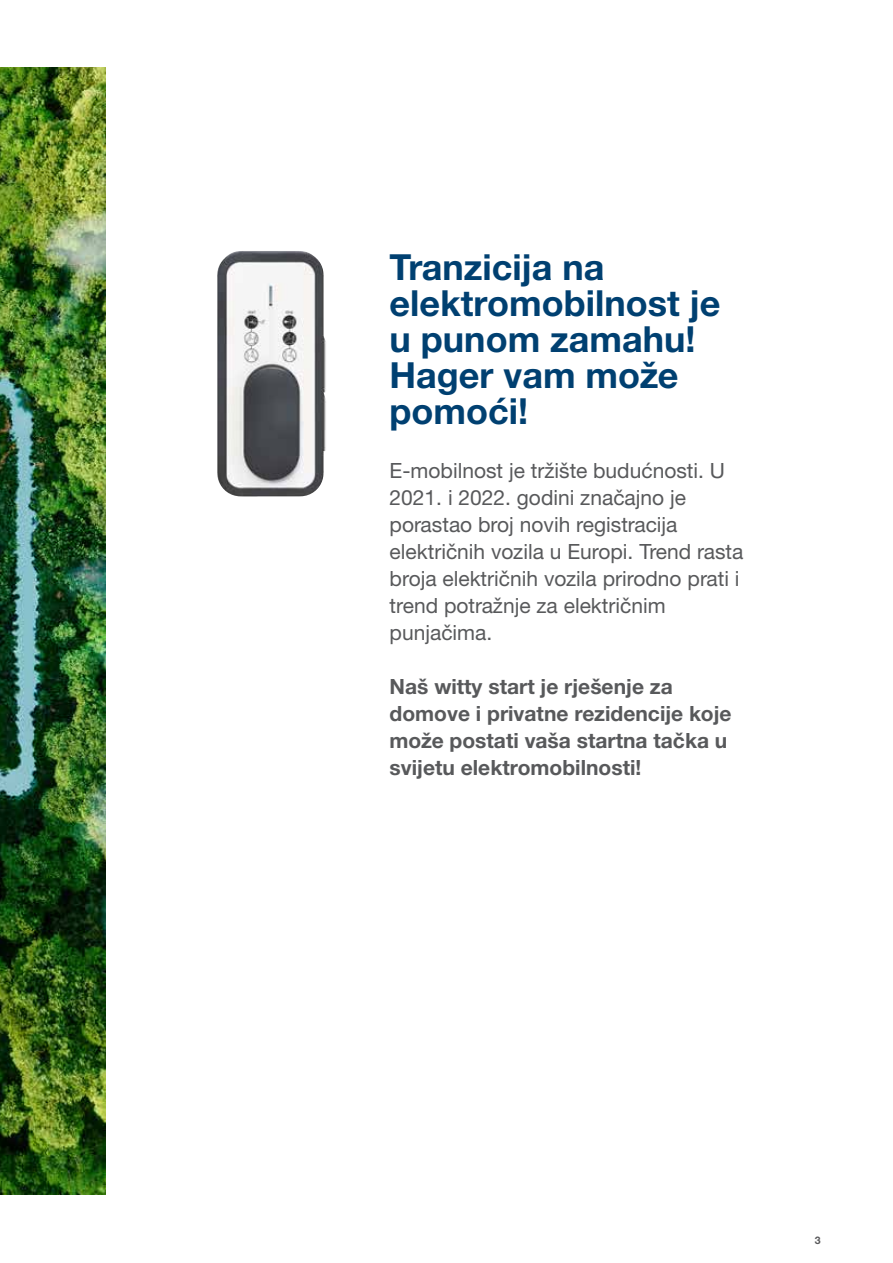
<style>
.page{position:relative;width:893px;height:1263px;background:#fff}
.page>*{position:absolute;margin:0;border:0;box-sizing:border-box;transform-origin:0 0}
.t1{font:700 36px/36px "Helvetica Neue LTW1 G";color:#004071}
.t2{font:21px/27px "Helvetica Neue LTW1 G";color:#58595b}
.t3{font:700 21px/27px "Helvetica Neue LTW1 G";color:#58595b}
.t4{font:700 10.5px "Helvetica Neue LTW1 G";color:#58585a}
</style>
<div class="page">
<img style="left:217px;top:251px;width:82px;height:233px">
<img style="left:0;top:67px;width:105px;height:1128px">
<h1 class="t1" style="left:390px;top:248px;width:332px">Tranzicija na elektromobilnost je u punom zamahu!<br>Hager vam može pomoći!</h1>
<p class="t2" style="left:390px;top:456px;width:355px">E-mobilnost je tržište budućnosti. U 2021. i 2022. godini značajno je porastao broj novih registracija električnih vozila u Europi. Trend rasta broja električnih vozila prirodno prati i trend potražnje za električnim punjačima.</p>
<p class="t3" style="left:390px;top:672px;width:343px">Naš witty start je rješenje za domove i privatne rezidencije koje može postati vaša startna tačka u svijetu elektromobilnosti!</p>
<p class="t4" style="left:815px;top:1233px;width:7px">3</p>
</div>
